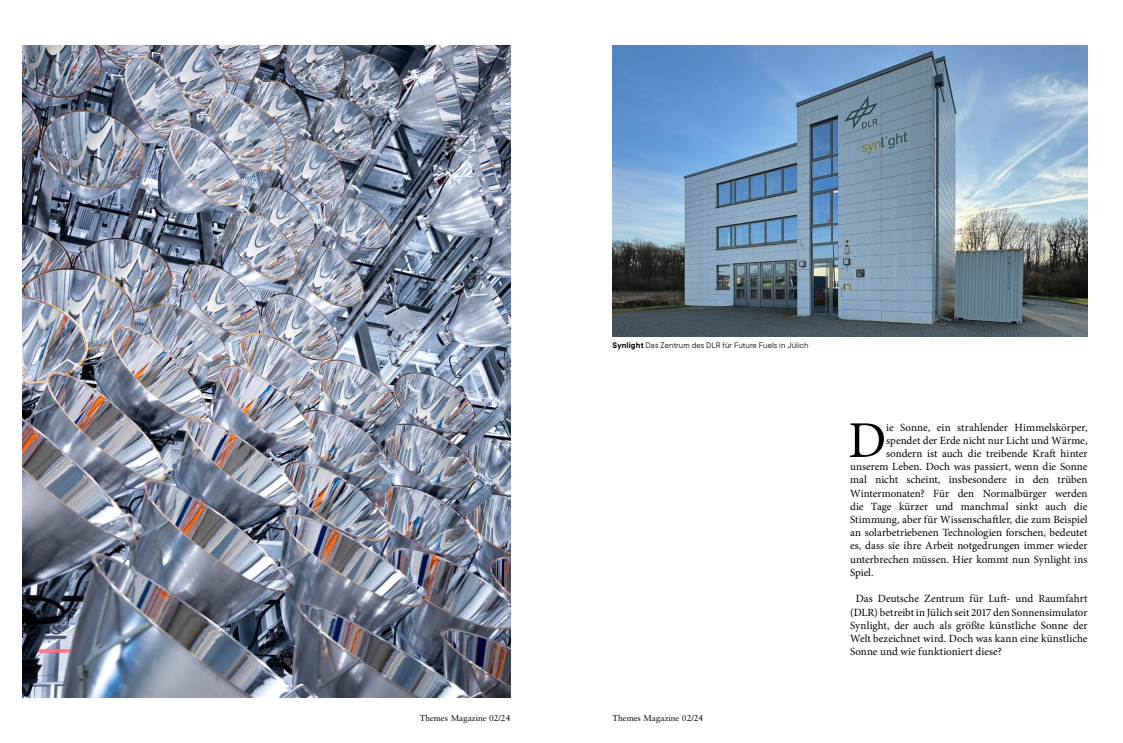
<style>
.page{position:relative;width:1123px;height:743px;background:#fff}
.page>*{position:absolute;margin:0;border:0;box-sizing:border-box;transform-origin:0 0}
.t1{font:51.6px "Minion Pro";color:#000}
.t2{font:11px/13.2px "Minion Pro";color:#000;text-align:justify}
.t3{font:8.5px "Sabon LT Std";color:#000}
.t4{font:8px "TT Commons Pro";letter-spacing:.01em;color:#000}
.s1{font-weight:700}
</style>
<div class="page">
<img style="left:23px;top:45px;width:487px;height:652px">
<img style="left:612px;top:45px;width:475px;height:291px">
<p class="t4" style="left:612px;top:339px;width:197px"><span class="s1">Synlight</span> Das Zentrum des DLR für Future Fuels in Jülich</p>
<p class="t3" style="left:420px;top:713px;width:92px">Themes Magazine 02/24</p>
<p class="t3" style="left:612px;top:713px;width:92px">Themes Magazine 02/24</p>
<h1 class="t1" style="left:848px;top:406px;width:39px">D</h1>
<p class="t2" style="left:886px;top:420px;width:203px">ie Sonne, ein strahlender Himmelskörper,</p>
<p class="t2" style="left:886px;top:433px;width:203px">spendet der Erde nicht nur Licht und Wärme,</p>
<p class="t2" style="left:886px;top:447px;width:203px">sondern ist auch die treibende Kraft hinter</p>
<p class="t2" style="left:850px;top:460px;width:239px">unserem Leben. Doch was passiert, wenn die Sonne</p>
<p class="t2" style="left:850px;top:473px;width:239px">mal nicht scheint, insbesondere in den trüben</p>
<p class="t2" style="left:850px;top:486px;width:239px">Wintermonaten? Für den Normalbürger werden</p>
<p class="t2" style="left:850px;top:499px;width:239px">die Tage kürzer und manchmal sinkt auch die</p>
<p class="t2" style="left:850px;top:513px;width:239px">Stimmung, aber für Wissenschaftler, die zum Beispiel</p>
<p class="t2" style="left:850px;top:526px;width:239px">an solarbetriebenen Technologien forschen, bedeutet</p>
<p class="t2" style="left:850px;top:539px;width:239px">es, dass sie ihre Arbeit notgedrungen immer wieder</p>
<p class="t2" style="left:850px;top:552px;width:239px">unterbrechen müssen. Hier kommt nun Synlight ins</p>
<p class="t2" style="left:850px;top:565px;width:25px">Spiel.</p>
<p class="t2" style="left:850px;top:592px;width:239px;text-indent:6px">Das Deutsche Zentrum für Luft- und Raumfahrt (DLR) betreibt in Jülich seit 2017 den Sonnensimulator Synlight, der auch als größte künstliche Sonne der Welt bezeichnet wird. Doch was kann eine künstliche Sonne und wie funktioniert diese?</p>
</div>
